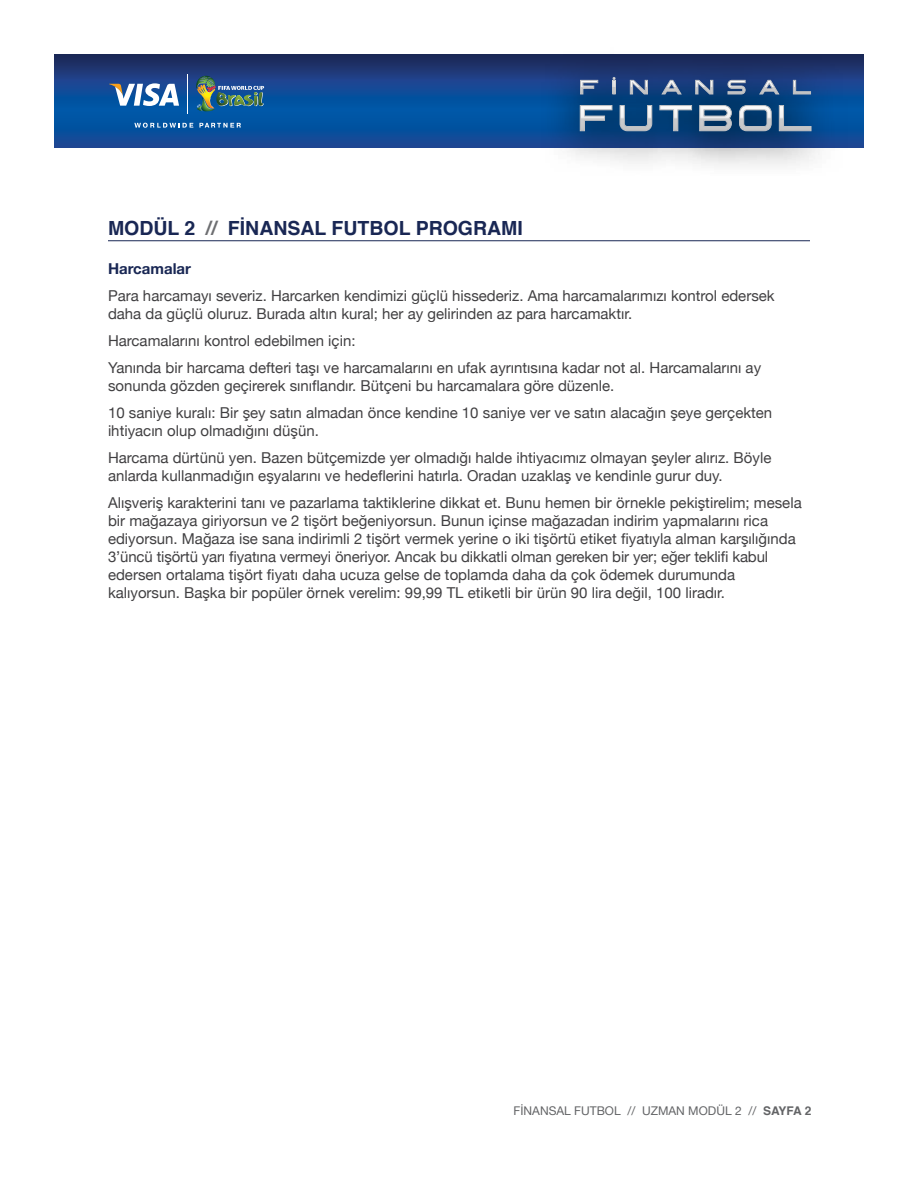
<style>
.page{position:relative;width:918px;height:1188px;background:#fff}
.page>*{position:absolute;margin:0;border:0;box-sizing:border-box;transform-origin:0 0}
.t1{font:700 19.5px "Helvetica";color:#192754}
.t2{font:15px/18px "Helvetica Neue";color:#414042}
.t3{font:700 15px "Helvetica Neue";color:#192754}
.t4{font:12px "Helvetica Neue";color:#636466}
.s1{color:#6d6e71}
.s2{font-family:"Helvetica";font-weight:700}
</style>
<div class="page">
<hr style="left:108px;top:240px;width:702px;height:1px;background:#192754">
<svg style="left:54px;top:54px;width:810px;height:94px;background:#10468e"></svg>
<svg style="left:199px;top:123px;width:42px;height:5px"></svg>
<svg style="left:134px;top:123px;width:59px;height:5px"></svg>
<img style="left:195px;top:76px;width:69px;height:36px">
<svg style="left:109px;top:83px;width:70px;height:23px"></svg>
<hr style="left:187px;top:74px;width:1px;height:39px;background:#fff">
<div style="left:541px;top:48px;width:307px;height:130px;background:#000;opacity:.75"></div>
<svg style="left:580px;top:80px;width:18px;height:14px"></svg>
<svg style="left:630px;top:80px;width:18px;height:14px"></svg>
<svg style="left:662px;top:80px;width:19px;height:14px"></svg>
<svg style="left:695px;top:80px;width:18px;height:14px"></svg>
<svg style="left:728px;top:80px;width:18px;height:14px"></svg>
<svg style="left:759px;top:80px;width:20px;height:14px"></svg>
<svg style="left:793px;top:80px;width:18px;height:14px"></svg>
<svg style="left:580px;top:105px;width:32px;height:26px"></svg>
<svg style="left:620px;top:105px;width:32px;height:26px"></svg>
<svg style="left:660px;top:105px;width:32px;height:26px"></svg>
<svg style="left:699px;top:105px;width:33px;height:26px"></svg>
<svg style="left:739px;top:105px;width:33px;height:26px"></svg>
<svg style="left:779px;top:105px;width:32px;height:26px"></svg>
<svg style="left:613px;top:77px;width:2px;height:17px"></svg>
<h1 class="t1" style="left:108px;top:212px;width:416px">MODÜL 2 <span class="s1">//</span> FİNANSAL FUTBOL PROGRAMI</h1>
<p class="t3" style="left:108px;top:256px;width:85px">Harcamalar</p>
<p class="t2" style="left:108px;top:287px;width:668px">Para harcamayı severiz. Harcarken kendimizi güçlü hissederiz. Ama harcamalarımızı kontrol edersek daha da güçlü oluruz. Burada altın kural; her ay gelirinden az para harcamaktır.</p>
<p class="t2" style="left:108px;top:328px;width:655px;line-height:27px">Harcamalarını kontrol edebilmen için:<br>Yanında bir harcama defteri taşı ve harcamalarını en ufak ayrıntısına kadar not al. Harcamalarını ay</p>
<p class="t2" style="left:108px;top:373px;width:666px;line-height:27px">sonunda gözden geçirerek sınıflandır. Bütçeni bu harcamalara göre düzenle.<br>10 saniye kuralı: Bir şey satın almadan önce kendine 10 saniye ver ve satın alacağın şeye gerçekten</p>
<p class="t2" style="left:108px;top:418px;width:665px;line-height:27px">ihtiyacın olup olmadığını düşün.<br>Harcama dürtünü yen. Bazen bütçemizde yer olmadığı halde ihtiyacımız olmayan şeyler alırız. Böyle</p>
<p class="t2" style="left:108px;top:463px;width:695px;line-height:27px">anlarda kullanmadığın eşyalarını ve hedeflerini hatırla. Oradan uzaklaş ve kendinle gurur duy.<br>Alışveriş karakterini tanı ve pazarlama taktiklerine dikkat et. Bunu hemen bir örnekle pekiştirelim; mesela</p>
<p class="t2" style="left:108px;top:512px;width:689px">bir mağazaya giriyorsun ve 2 tişört beğeniyorsun. Bunun içinse mağazadan indirim yapmalarını rica ediyorsun. Mağaza ise sana indirimli 2 tişört vermek yerine o iki tişörtü etiket fiyatıyla alman karşılığında 3’üncü tişörtü yarı fiyatına vermeyi öneriyor. Ancak bu dikkatli olman gereken bir yer; eğer teklifi kabul edersen ortalama tişört fiyatı daha ucuza gelse de toplamda daha da çok ödemek durumunda kalıyorsun. Başka bir popüler örnek verelim: 99,99 TL etiketli bir ürün 90 lira değil, 100 liradır.</p>
<p class="t4" style="left:514px;top:1102px;width:299px">FİNANSAL FUTBOL // UZMAN MODÜL 2 // <span class="s2">SAYFA 2</span></p>
</div>
